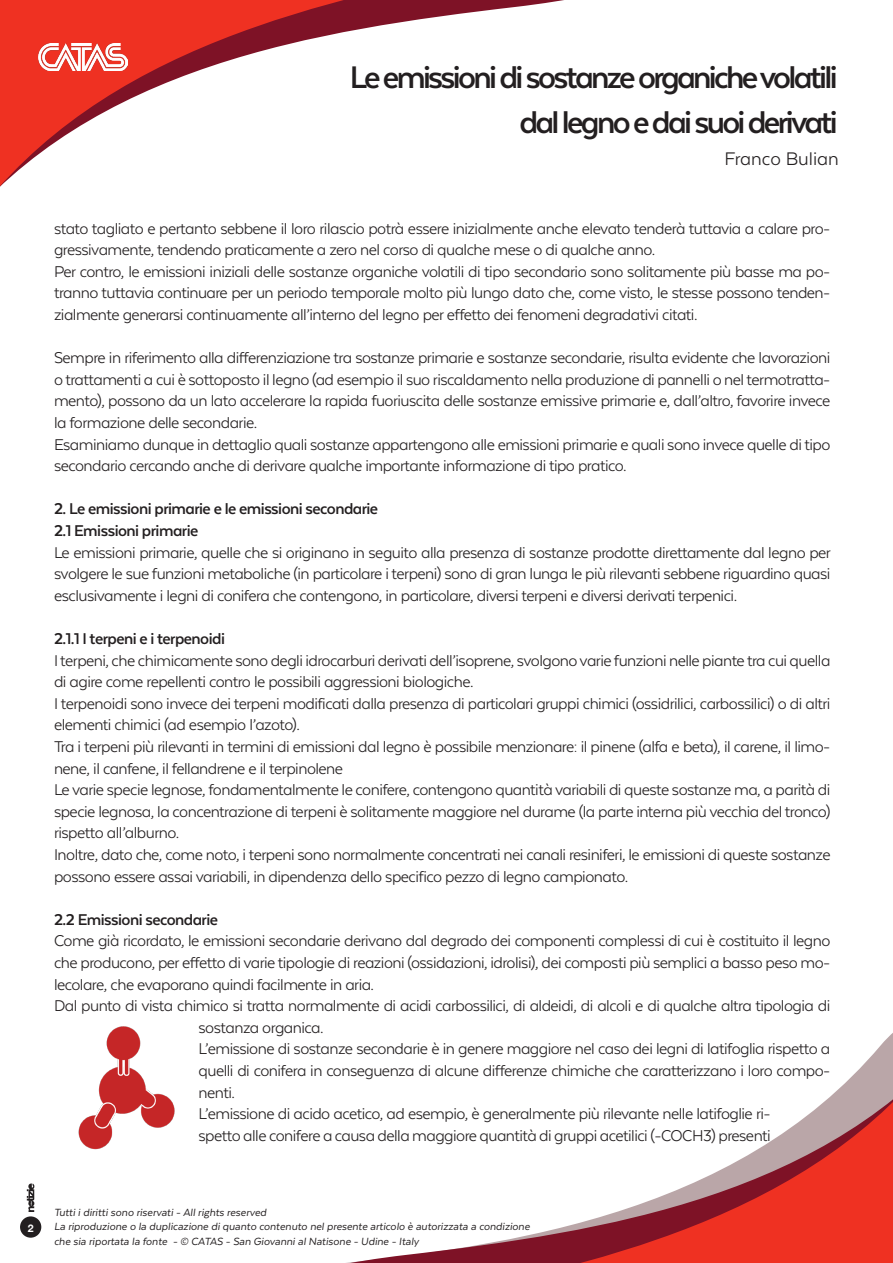
<style>
.page{position:relative;width:893px;height:1263px;background:#fff}
.page>*{position:absolute;margin:0;border:0;box-sizing:border-box;transform-origin:0 0}
.t1{font:700 36px "Texta Alt";letter-spacing:-.075em;color:#231f20}
.t2{font:21px "Texta Alt";color:#231f20}
.t3{font:18px/21.6px "Texta Alt";letter-spacing:-.03em;color:#231f20}
.t4{font:700 18px "Texta Alt";letter-spacing:-.03em;color:#231f20}
.t5{font:italic 12px "Texta Alt";color:#231f20}
.t6{font:700 10.5px "Helvetica Neue";color:#fff}
</style>
<div class="page">
<svg style="left:0;top:0;width:564px;height:187px"></svg>
<svg style="left:20px;top:1033px;width:873px;height:230px"></svg>
<div style="left:20px;top:1216px;width:21px;height:22px;background:#231f20;border-radius:50%"></div>
<svg style="left:27px;top:1183px;width:7px;height:29px"></svg>
<img style="left:38px;top:43px;width:89px;height:27px">
<img style="left:54px;top:1026px;width:145px;height:132px">
<p class="t1" style="left:350px;top:58px;width:489px">Le emissioni di sostanze organiche volatili</p>
<p class="t1" style="left:519px;top:103px;width:320px">dal legno e dai suoi derivati</p>
<p class="t2" style="left:724px;top:148px;width:116px">Franco Bulian</p>
<p class="t3" style="left:54px;top:217px;width:778px">stato tagliato e pertanto sebbene il loro rilascio potrà essere inizialmente anche elevato tenderà tuttavia a calare pro&shy;gressivamente, tendendo praticamente a zero nel corso di qualche mese o di qualche anno.</p>
<p class="t3" style="left:54px;top:260px;width:778px;text-align:justify">Per contro, le emissioni iniziali delle sostanze organiche volatili di tipo secondario sono solitamente più basse ma po&shy;tranno tuttavia continuare per un periodo temporale molto più lungo dato che, come visto, le stesse possono tenden&shy;zialmente generarsi continuamente all’interno del legno per effetto dei fenomeni degradativi citati.</p>
<p class="t3" style="left:54px;top:347px;width:778px;text-align:justify">Sempre in riferimento alla differenziazione tra sostanze primarie e sostanze secondarie, risulta evidente che lavorazioni o trattamenti a cui è sottoposto il legno (ad esempio il suo riscaldamento nella produzione di pannelli o nel termotratta&shy;mento), possono da un lato accelerare la rapida fuoriuscita delle sostanze emissive primarie e, dall’altro, favorire invece la formazione delle secondarie.</p>
<p class="t3" style="left:54px;top:433px;width:778px">Esaminiamo dunque in dettaglio quali sostanze appartengono alle emissioni primarie e quali sono invece quelle di tipo secondario cercando anche di derivare qualche importante informazione di tipo pratico.</p>
<p class="t4" style="left:54px;top:500px;width:326px">2. Le emissioni primarie e le emissioni secondarie</p>
<p class="t4" style="left:54px;top:521px;width:146px">2.1 Emissioni primarie</p>
<p class="t3" style="left:54px;top:541px;width:778px;text-align:justify">Le emissioni primarie, quelle che si originano in seguito alla presenza di sostanze prodotte direttamente dal legno per svolgere le sue funzioni metaboliche (in particolare i terpeni) sono di gran lunga le più rilevanti sebbene riguardino quasi esclusivamente i legni di conifera che contengono, in particolare, diversi terpeni e diversi derivati terpenici.</p>
<p class="t4" style="left:54px;top:629px;width:172px">2.1.1 I terpeni e i terpenoidi</p>
<p class="t3" style="left:54px;top:649px;width:778px">I terpeni, che chimicamente sono degli idrocarburi derivati dell’isoprene, svolgono varie funzioni nelle piante tra cui quella di agire come repellenti contro le possibili aggressioni biologiche.</p>
<p class="t3" style="left:54px;top:692px;width:778px">I terpenoidi sono invece dei terpeni modificati dalla presenza di particolari gruppi chimici (ossidrilici, carbossilici) o di altri elementi chimici (ad esempio l’azoto).</p>
<p class="t3" style="left:54px;top:736px;width:778px">Tra i terpeni più rilevanti in termini di emissioni dal legno è possibile menzionare: il pinene (alfa e beta), il carene, il limo&shy;nene, il canfene, il fellandrene e il terpinolene</p>
<p class="t3" style="left:54px;top:779px;width:778px;text-align:justify">Le varie specie legnose, fondamentalmente le conifere, contengono quantità variabili di queste sostanze ma, a parità di specie legnosa, la concentrazione di terpeni è solitamente maggiore nel durame (la parte interna più vecchia del tronco) rispetto all’alburno.</p>
<p class="t3" style="left:54px;top:844px;width:778px">Inoltre, dato che, come noto, i terpeni sono normalmente concentrati nei canali resiniferi, le emissioni di queste sostanze possono essere assai variabili, in dipendenza dello specifico pezzo di legno campionato.</p>
<p class="t4" style="left:54px;top:910px;width:166px">2.2 Emissioni secondarie</p>
<p class="t3" style="left:54px;top:930px;width:778px;text-align:justify">Come già ricordato, le emissioni secondarie derivano dal degrado dei componenti complessi di cui è costituito il legno che producono, per effetto di varie tipologie di reazioni (ossidazioni, idrolisi), dei composti più semplici a basso peso mo&shy;lecolare, che evaporano quindi facilmente in aria.</p>
<p class="t3" style="left:199px;top:995px;width:633px;text-indent:-145px">Dal punto di vista chimico si tratta normalmente di acidi carbossilici, di aldeidi, di alcoli e di qualche altra tipologia di sostanza organica.</p>
<p class="t3" style="left:199px;top:1038px;width:633px;text-align:justify">L’emissione di sostanze secondarie è in genere maggiore nel caso dei legni di latifoglia rispetto a quelli di conifera in conseguenza di alcune differenze chimiche che caratterizzano i loro compo&shy;nenti.</p>
<p class="t3" style="left:199px;top:1103px;width:574px">L’emissione di acido acetico, ad esempio, è generalmente più rilevante nelle latifoglie ri&shy;spetto alle conifere a causa della maggiore quantità di gruppi acetilici (-COCH3) presenti</p>
<p class="t6" style="left:28px;top:1220px;width:7px">2</p>
<p class="t5" style="left:54px;top:1206px;width:214px">Tutti i diritti sono riservati - All rights reserved</p>
<p class="t5" style="left:54px;top:1220px;width:477px">La riproduzione o la duplicazione di quanto contenuto nel presente articolo è autorizzata a condizione</p>
<p class="t5" style="left:54px;top:1235px;width:367px">che sia riportata la fonte - © CATAS - San Giovanni al Natisone - Udine - Italy</p>
</div>
